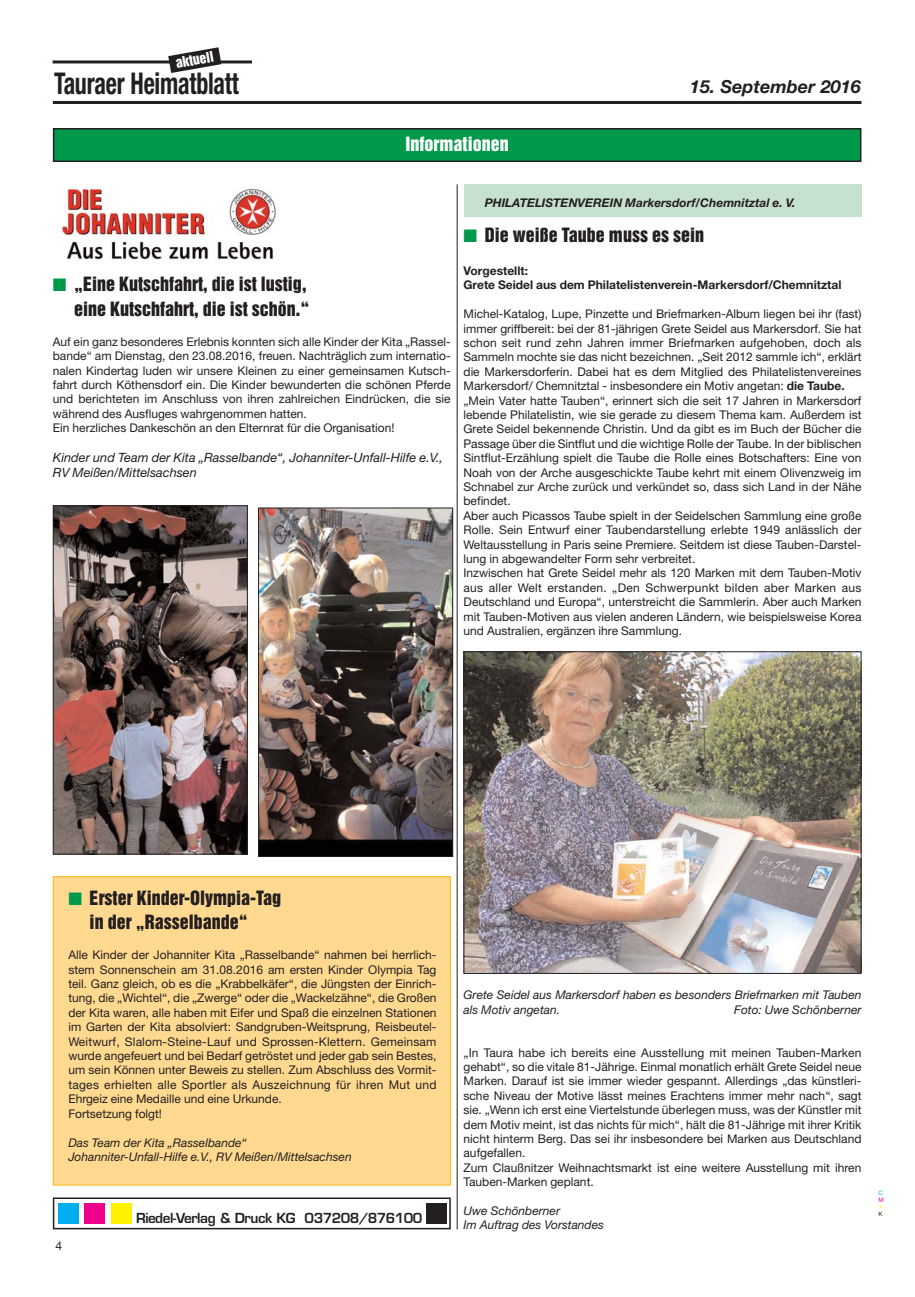
<style>
.page{position:relative;width:915px;height:1297px;background:#fff}
.page>*{position:absolute;margin:0;border:0;box-sizing:border-box;transform-origin:0 0}
.t1{font:700 condensed 30px "Helvetica Neue";letter-spacing:-.01em;color:#231f20;scale:.8 1}
.t2{font:18px/24.5px "Helvetica Inserat";color:#231f20;text-align:right}
.t3{font:italic 700 18px "Helvetica Neue";color:#231f20}
.t4{font:18px "Helvetica Inserat";color:#fff}
.t5{font:600 13.5px "Eurostile";letter-spacing:-.035em;color:#231f20}
.t6{font:13.5px "Helvetica Inserat";color:#fff}
.t7{font:italic 12.75px/15.3px "Helvetica Neue";color:#231f20}
.t8{font:12px/14.4px "Helvetica Neue";color:#231f20}
.t9{font:italic 12px/14.4px "Helvetica Neue";color:#231f20}
.t10{font:700 12px/14.4px "Helvetica Neue";color:#231f20}
.t11{font:italic 700 12px "Helvetica Neue";color:#231f20}
.t12{font:6px "Helvetica Neue";color:#00adef}
.t13{font:6px "Helvetica Neue";color:#ec008c}
.t14{font:6px "Helvetica Neue";color:#fff200}
.t15{font:6px "Helvetica Neue";color:#231f20}
.s1{color:#00984a}
.s2{font-weight:700}
</style>
<div class="page">
<div style="left:53px;top:877px;width:397px;height:308px;background:#ffd98f"></div>
<div style="left:53px;top:876px;width:397px;height:309px;border:1px solid #fdb813"></div>
<div style="left:463px;top:184px;width:398px;height:33px;background:#c6e1ce"></div>
<hr style="left:53px;top:101px;width:808px;height:3px;background:#231f20">
<hr style="left:53px;top:60px;width:199px;height:3px;background:#231f20">
<svg style="left:168px;top:47px;width:53px;height:26px"></svg>
<div style="left:54px;top:129px;width:806px;height:32px;background:#00984a"></div>
<div style="left:53px;top:128px;width:808px;height:34px;border:2px solid #231f20"></div>
<hr style="left:456px;top:184px;width:1px;height:1045px;background:#231f20">
<img style="left:465px;top:653px;width:394px;height:319px">
<div style="left:463px;top:651px;width:398px;height:323px;border:1px solid #231f20"></div>
<div style="left:53px;top:1197px;width:397px;height:32px;border:2px solid #231f20"></div>
<div style="left:58px;top:1203px;width:21px;height:20px;background:#00adef"></div>
<div style="left:84px;top:1203px;width:21px;height:20px;background:#ec008c"></div>
<div style="left:111px;top:1203px;width:20px;height:20px;background:#fff200"></div>
<div style="left:426px;top:1203px;width:21px;height:20px;background:#231f20"></div>
<img style="left:60px;top:184px;width:216px;height:76px">
<img style="left:260px;top:510px;width:191px;height:345px">
<div style="left:258px;top:508px;width:195px;height:349px;border:1px solid #231f20"></div>
<img style="left:55px;top:507px;width:191px;height:345px">
<div style="left:53px;top:505px;width:195px;height:349px;border:1px solid #231f20"></div>
<p class="t6" style="left:175px;top:57px;width:40px;rotate:-10deg">aktuell</p>
<h1 class="t1" style="left:54px;top:72px;width:232px">Tauraer Heimatblatt</h1>
<h2 class="t3" style="left:689px;top:80px;width:172px">15. September 2016</h2>
<h2 class="t4" style="left:405px;top:137px;width:104px">Informationen</h2>
<h2 class="t2" style="left:53px;top:273px;width:258px"><span class="s1">■</span> „Eine Kutschfahrt, die ist lustig, eine Kutschfahrt, die ist schön.“</h2>
<p class="t8" style="left:53px;top:335px;width:399px">Auf ein ganz besonderes Erlebnis konnten sich alle Kinder der Kita „Rassel&shy;bande“ am Dienstag, den 23.08.2016, freuen. Nachträglich zum internatio&shy;nalen Kindertag luden wir unsere Kleinen zu einer gemeinsamen Kutsch&shy;fahrt durch Köthensdorf ein. Die Kinder bewunderten die schönen Pferde und berichteten im Anschluss von ihren zahlreichen Eindrücken, die sie während des Ausfluges wahrgenommen hatten.<br>Ein herzliches Dankeschön an den Elternrat für die Organisation!</p>
<p class="t7" style="left:53px;top:451px;width:391px">Kinder und Team der Kita „Rasselbande“, Johanniter-Unfall-Hilfe e.V.,<br>RV Meißen/Mittelsachsen</p>
<p class="t11" style="left:484px;top:199px;width:312px">PHILATELISTENVEREIN Markersdorf/Chemnitztal e. V.</p>
<h2 class="t2" style="left:463px;top:223px;width:242px"><span class="s1">■</span> Die weiße Taube muss es sein</h2>
<p class="t10" style="left:463px;top:265px;width:379px">Vorgestellt:<br>Grete Seidel aus dem Philatelistenverein-Markersdorf/Chemnitztal</p>
<p class="t8" style="left:463px;top:308px;width:399px">Michel-Katalog, Lupe, Pinzette und Briefmarken-Album liegen bei ihr (fast) immer griffbereit: bei der 81-jährigen Grete Seidel aus Markersdorf. Sie hat schon seit rund zehn Jahren immer Briefmarken aufgehoben, doch als Sammeln mochte sie das nicht bezeichnen. „Seit 2012 sammle ich“, erklärt die Markersdorferin. Dabei hat es dem Mitglied des Philatelistenvereines Markersdorf/ Chemnitztal - insbesondere ein Motiv angetan: <span class="s2">die Taube. </span>„Mein Vater hatte Tauben“, erinnert sich die seit 17 Jahren in Markersdorf lebende Philatelistin, wie sie gerade zu diesem Thema kam. Außerdem ist Grete Seidel bekennende Christin. Und da gibt es im Buch der Bücher die Passage über die Sintflut und die wichtige Rolle der Taube. In der biblischen Sintflut-Erzählung spielt die Taube die Rolle eines Botschafters: Eine von Noah von der Arche ausgeschickte Taube kehrt mit einem Olivenzweig im Schnabel zur Arche zurück und verkündet so, dass sich Land in der Nähe befindet.<br>Aber auch Picassos Taube spielt in der Seidelschen Sammlung eine große Rolle. Sein Entwurf einer Taubendarstellung erlebte 1949 anlässlich der Weltausstellung in Paris seine Premiere. Seitdem ist diese Tauben-Darstel&shy;lung in abgewandelter Form sehr verbreitet.<br>Inzwischen hat Grete Seidel mehr als 120 Marken mit dem Tauben-Motiv aus aller Welt erstanden. „Den Schwerpunkt bilden aber Marken aus Deutschland und Europa“, unterstreicht die Sammlerin. Aber auch Marken mit Tauben-Motiven aus vielen anderen Ländern, wie beispielsweise Korea und Australien, ergänzen ihre Sammlung.</p>
<h2 class="t2" style="left:90px;top:886px;width:193px;text-align:left;text-indent:-21px"><span class="s1">■</span> Erster Kinder-Olympia-Tag in der „Rasselbande“</h2>
<p class="t8" style="left:68px;top:949px;width:369px">Alle Kinder der Johanniter Kita „Rasselbande“ nahmen bei herrlich&shy;stem Sonnenschein am 31.08.2016 am ersten Kinder Olympia Tag teil. Ganz gleich, ob es die „Krabbelkäfer“, die Jüngsten der Einrich&shy;tung, die „Wichtel“, die „Zwerge“ oder die „Wackelzähne“, die Großen der Kita waren, alle haben mit Eifer und Spaß die einzelnen Stationen im Garten der Kita absolviert: Sandgruben-Weitsprung, Reisbeutel-Weitwurf, Slalom-Steine-Lauf und Sprossen-Klettern. Gemeinsam wurde angefeuert und bei Bedarf getröstet und jeder gab sein Bestes, um sein Können unter Beweis zu stellen. Zum Abschluss des Vormit&shy;tages erhielten alle Sportler als Auszeichnung für ihren Mut und Ehrgeiz eine Medaille und eine Urkunde.<br>Fortsetzung folgt!</p>
<p class="t9" style="left:68px;top:1136px;width:285px">Das Team der Kita „Rasselbande“<br>Johanniter-Unfall-Hilfe e.V., RV Meißen/Mittelsachsen</p>
<p class="t8" style="left:56px;top:1240px;width:8px">4</p>
<p class="t5" style="left:136px;top:1213px;width:288px">Riedel-Verlag &amp; Druck KG 037208/876100</p>
<p class="t9" style="left:463px;top:989px;width:399px">Grete Seidel aus Markersdorf haben es besonders Briefmarken mit Tauben als Motiv angetan.</p>
<p class="t9" style="left:734px;top:1003px;width:129px">Foto: Uwe Schönberner</p>
<p class="t8" style="left:463px;top:1046px;width:399px">„In Taura habe ich bereits eine Ausstellung mit meinen Tauben-Marken gehabt“, so die vitale 81-Jährige. Einmal monatlich erhält Grete Seidel neue Marken. Darauf ist sie immer wieder gespannt. Allerdings „das künstleri&shy;sche Niveau der Motive lässt meines Erachtens immer mehr nach“, sagt sie. „Wenn ich erst eine Viertelstunde überlegen muss, was der Künstler mit dem Motiv meint, ist das nichts für mich“, hält die 81-Jährige mit ihrer Kritik nicht hinterm Berg. Das sei ihr insbesondere bei Marken aus Deutschland aufgefallen.<br>Zum Claußnitzer Weihnachtsmarkt ist eine weitere Ausstellung mit ihren Tauben-Marken geplant.</p>
<p class="t9" style="left:463px;top:1205px;width:142px">Uwe Schönberner<br>Im Auftrag des Vorstandes</p>
<p class="t12" style="left:878px;top:1190px;width:6px">C</p>
<p class="t13" style="left:878px;top:1197px;width:7px">M</p>
<p class="t14" style="left:878px;top:1205px;width:5px">Y</p>
<p class="t15" style="left:878px;top:1212px;width:6px">K</p>
</div>
